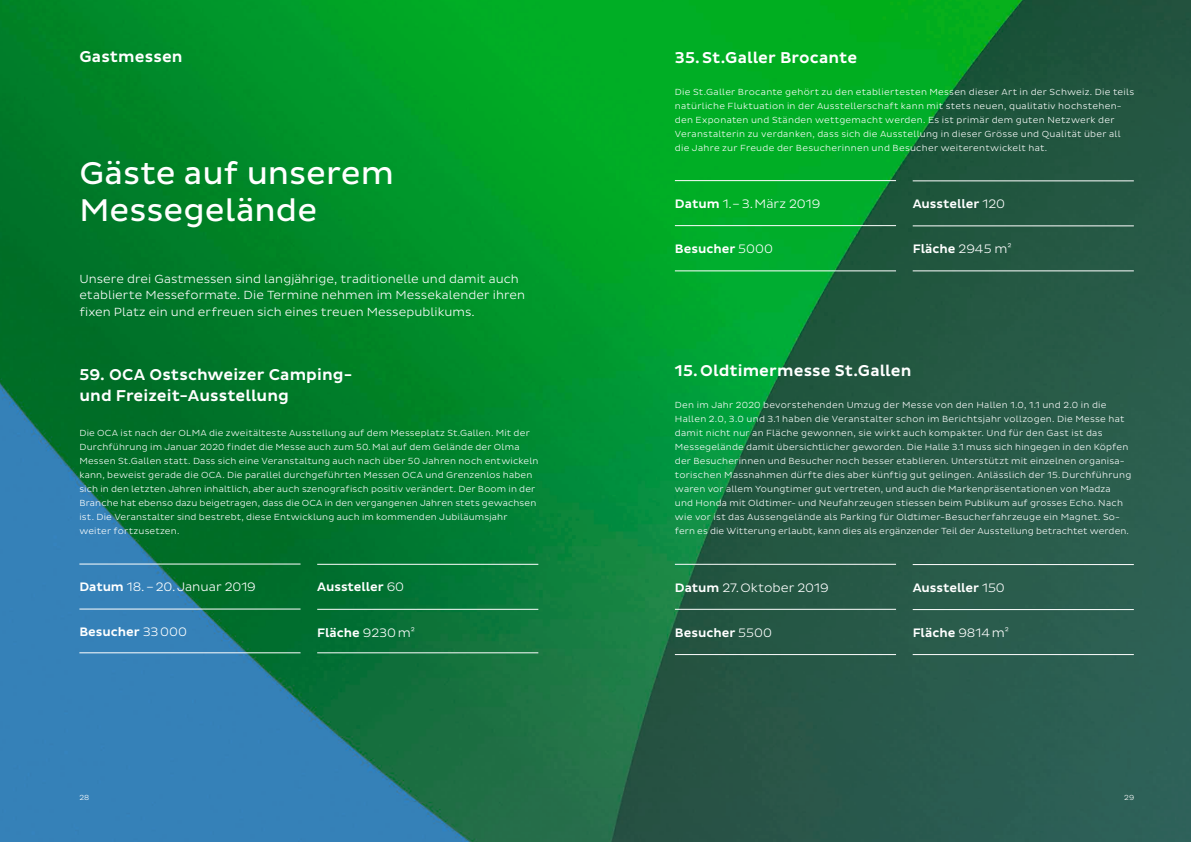
<style>
.page{position:relative;width:1191px;height:842px;background:#fff}
.page>*{position:absolute;margin:0;border:0;box-sizing:border-box;transform-origin:0 0}
.t1{font:32px/37px "Pluto Sans";color:#fff}
.t2{font:500 16px/21.2px "Pluto Sans";letter-spacing:.005em;color:#fff}
.t3{font:500 12.5px "Pluto Sans";color:#fff}
.t4{font:300 12.5px "Pluto Sans";letter-spacing:-.005em;color:#fff}
.t5{font:300 12px/16.5px "Pluto Sans";letter-spacing:.005em;color:#fff}
.t6{font:300 9px/14px "Pluto Sans";letter-spacing:.025em;color:#fff}
.t7{font:300 7.5px "Pluto Sans";color:#fff}
.s1{font-weight:500}
.s2{font-weight:300}
</style>
<div class="page">
<img style="left:0;top:0;width:1191px;height:842px">
<hr style="left:79px;top:609px;width:221px;height:1px;background:#fff">
<hr style="left:317px;top:564px;width:221px;height:1px;background:#fff">
<hr style="left:317px;top:609px;width:221px;height:1px;background:#fff">
<hr style="left:317px;top:652px;width:221px;height:1px;background:#fff">
<hr style="left:79px;top:652px;width:221px;height:1px;background:#fff">
<hr style="left:79px;top:564px;width:221px;height:1px;background:#fff">
<hr style="left:675px;top:225px;width:221px;height:1px;background:#fff">
<hr style="left:675px;top:609px;width:221px;height:1px;background:#fff">
<hr style="left:912px;top:181px;width:221px;height:1px;background:#fff">
<hr style="left:912px;top:564px;width:221px;height:1px;background:#fff">
<hr style="left:912px;top:226px;width:221px;height:1px;background:#fff">
<hr style="left:912px;top:609px;width:221px;height:1px;background:#fff">
<hr style="left:912px;top:271px;width:221px;height:1px;background:#fff">
<hr style="left:912px;top:654px;width:221px;height:1px;background:#fff">
<hr style="left:675px;top:271px;width:221px;height:1px;background:#fff">
<hr style="left:675px;top:654px;width:221px;height:1px;background:#fff">
<hr style="left:675px;top:180px;width:221px;height:1px;background:#fff">
<hr style="left:675px;top:564px;width:221px;height:1px;background:#fff">
<h2 class="t2" style="left:79px;top:46px;width:105px">Gastmessen</h2>
<h1 class="t1" style="left:79px;top:155px;width:316px">Gäste auf unserem<br>Messegelände</h1>
<h3 class="t5" style="left:79px;top:270px;width:447px">Unsere drei Gastmessen sind langjährige, traditionelle und damit auch etablierte Messeformate. Die Termine nehmen im Messekalender ihren fixen Platz ein und erfreuen sich eines treuen Messepublikums.</h3>
<h2 class="t2" style="left:79px;top:364px;width:274px">59. OCA Ostschweizer Camping&shy;und Freizeit-Ausstellung</h2>
<p class="t6" style="left:79px;top:426px;width:460px">Die OCA ist nach der OLMA die zweitälteste Ausstellung auf dem Messeplatz St.Gallen. Mit der Durchführung im Januar 2020 findet die Messe auch zum 50.Mal auf dem Gelände der Olma Messen St.Gallen statt. Dass sich eine Veranstaltung auch nach über 50 Jahren noch entwickeln kann, beweist gerade die OCA. Die parallel durchgeführten Messen OCA und Grenzenlos haben sich in den letzten Jahren inhaltlich, aber auch szenografisch positiv verändert. Der Boom in der Branche hat ebenso dazu beigetragen, dass die OCA in den vergangenen Jahren stets gewachsen ist. Die Veranstalter sind bestrebt, diese Entwicklung auch im kommenden Jubiläumsjahr weiter fortzusetzen.</p>
<h3 class="t4" style="left:79px;top:580px;width:178px"><span class="s1">Datum</span> 18. – 20.Januar 2019</h3>
<h3 class="t3" style="left:79px;top:625px;width:109px">Besucher <span class="s2">33000</span></h3>
<h3 class="t3" style="left:317px;top:580px;width:88px">Aussteller <span class="s2">60</span></h3>
<h3 class="t3" style="left:317px;top:625px;width:99px">Fläche <span class="s2">9230m²</span></h3>
<h2 class="t2" style="left:675px;top:47px;width:184px">35.St.Galler Brocante</h2>
<p class="t6" style="left:675px;top:85px;width:461px">Die St.Galler Brocante gehört zu den etabliertesten Messen dieser Art in der Schweiz. Die teils natürliche Fluktuation in der Ausstellerschaft kann mit stets neuen, qualitativ hochstehen&shy;den Exponaten und Ständen wettgemacht werden. Es ist primär dem guten Netzwerk der Veranstalterin zu verdanken, dass sich die Ausstellung in dieser Grösse und Qualität über all die Jahre zur Freude der Besucherinnen und Besucher weiterentwickelt hat.</p>
<h3 class="t4" style="left:675px;top:196px;width:147px"><span class="s1">Datum</span> 1. – 3.März 2019</h3>
<h3 class="t3" style="left:675px;top:241px;width:100px">Besucher <span class="s2">5000</span></h3>
<h3 class="t3" style="left:912px;top:197px;width:94px">Aussteller <span class="s2">120</span></h3>
<h3 class="t3" style="left:912px;top:242px;width:101px">Fläche <span class="s2">2945 m²</span></h3>
<h2 class="t2" style="left:675px;top:360px;width:238px">15. Oldtimermesse St.Gallen</h2>
<p class="t6" style="left:675px;top:398px;width:458px">Den im Jahr 2020 bevorstehenden Umzug der Messe von den Hallen 1.0, 1.1 und 2.0 in die Hallen 2.0, 3.0 und 3.1 haben die Veranstalter schon im Berichtsjahr vollzogen. Die Messe hat damit nicht nur an Fläche gewonnen, sie wirkt auch kompakter. Und für den Gast ist das Messegelände damit übersichtlicher geworden. Die Halle 3.1 muss sich hingegen in den Köpfen der Besucherinnen und Besucher noch besser etablieren. Unterstützt mit einzelnen organisa&shy;torischen Massnahmen dürfte dies aber künftig gut gelingen. Anlässlich der 15. Durchführung waren vor allem Youngtimer gut vertreten, und auch die Markenpräsentationen von Madza<br>und Honda mit Oldtimer- und Neufahrzeugen stiessen beim Publikum auf grosses Echo. Nach wie vor ist das Aussengelände als Parking für Oldtimer-Besucherfahrzeuge ein Magnet. So&shy;fern es die Witterung erlaubt, kann dies als ergänzender Teil der Ausstellung betrachtet werden.</p>
<h3 class="t4" style="left:675px;top:580px;width:155px"><span class="s1">Datum</span> 27.Oktober 2019</h3>
<h3 class="t3" style="left:675px;top:625px;width:99px">Besucher <span class="s2">5500</span></h3>
<h3 class="t3" style="left:912px;top:580px;width:94px">Aussteller <span class="s2">150</span></h3>
<h3 class="t3" style="left:912px;top:625px;width:98px">Fläche <span class="s2">9814m²</span></h3>
<p class="t7" style="left:79px;top:793px;width:11px">28</p>
<p class="t7" style="left:1124px;top:793px;width:12px">29</p>
</div>
